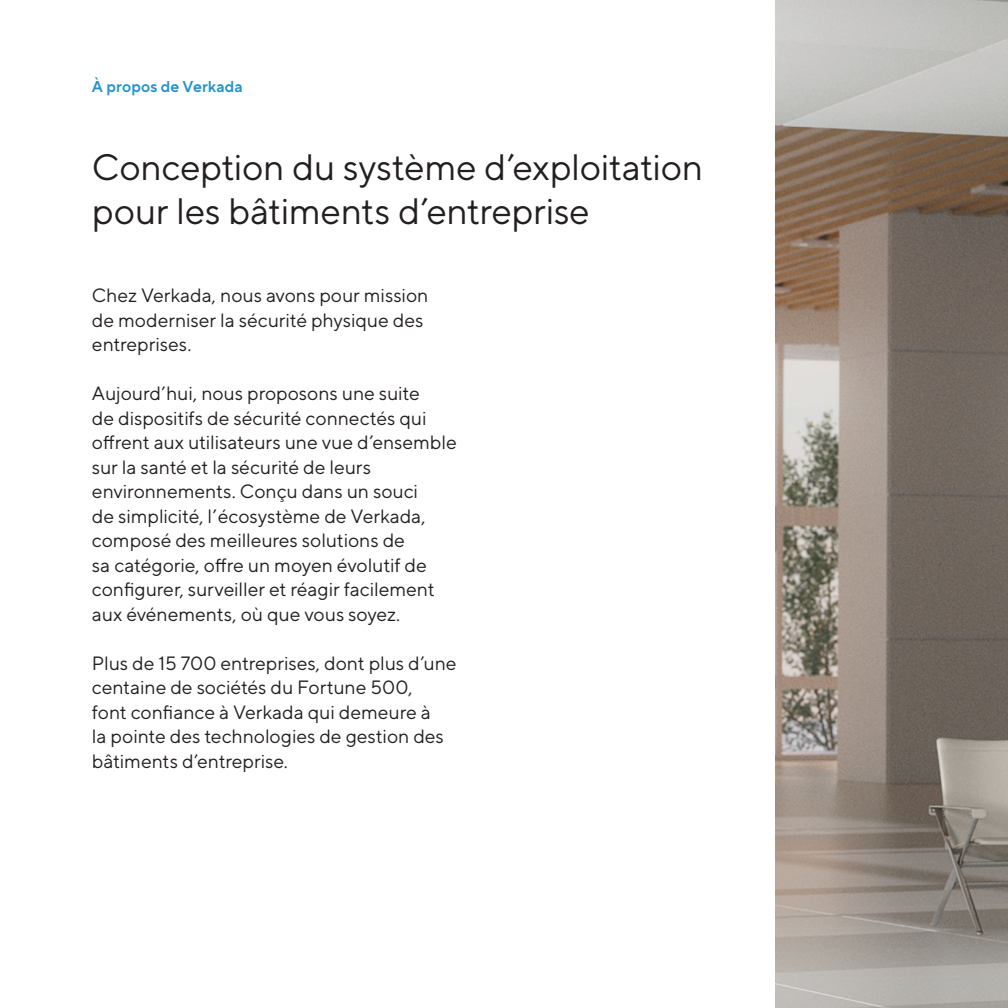
<style>
.page{position:relative;width:1008px;height:1008px;background:#fff}
.page>*{position:absolute;margin:0;border:0;box-sizing:border-box;transform-origin:0 0}
.t1{font:36.75px "TT Norms Pro";letter-spacing:-.01em;color:#231f20}
.t2{font:19.25px/24.5px "TT Norms Pro";color:#231f20}
.t3{font:600 15.75px "TT Norms Pro";letter-spacing:.01em;color:#2292cc}
</style>
<div class="page">
<img style="left:775px;top:0;width:233px;height:1008px">
<p class="t3" style="left:92px;top:75px;width:152px">À propos de Verkada</p>
<p class="t1" style="left:92px;top:141px;width:613px">Conception du système d’exploitation</p>
<p class="t1" style="left:92px;top:184px;width:499px">pour les bâtiments d’entreprise</p>
<p class="t2" style="left:92px;top:282px;width:338px">Chez Verkada, nous avons pour mission de moderniser la sécurité physique des entreprises.</p>
<p class="t2" style="left:92px;top:380px;width:366px">Aujourd’hui, nous proposons une suite<br>de dispositifs de sécurité connectés qui offrent aux utilisateurs une vue d’ensemble sur la santé et la sécurité de leurs environnements. Conçu dans un souci<br>de simplicité, l’écosystème de Verkada, composé des meilleures solutions de<br>sa catégorie, offre un moyen évolutif de configurer, surveiller et réagir facilement aux événements, où que vous soyez.</p>
<p class="t2" style="left:92px;top:649px;width:366px">Plus de 15 700 entreprises, dont plus d’une centaine de sociétés du Fortune 500,<br>font confiance à Verkada qui demeure à<br>la pointe des technologies de gestion des bâtiments d’entreprise.</p>
</div>
